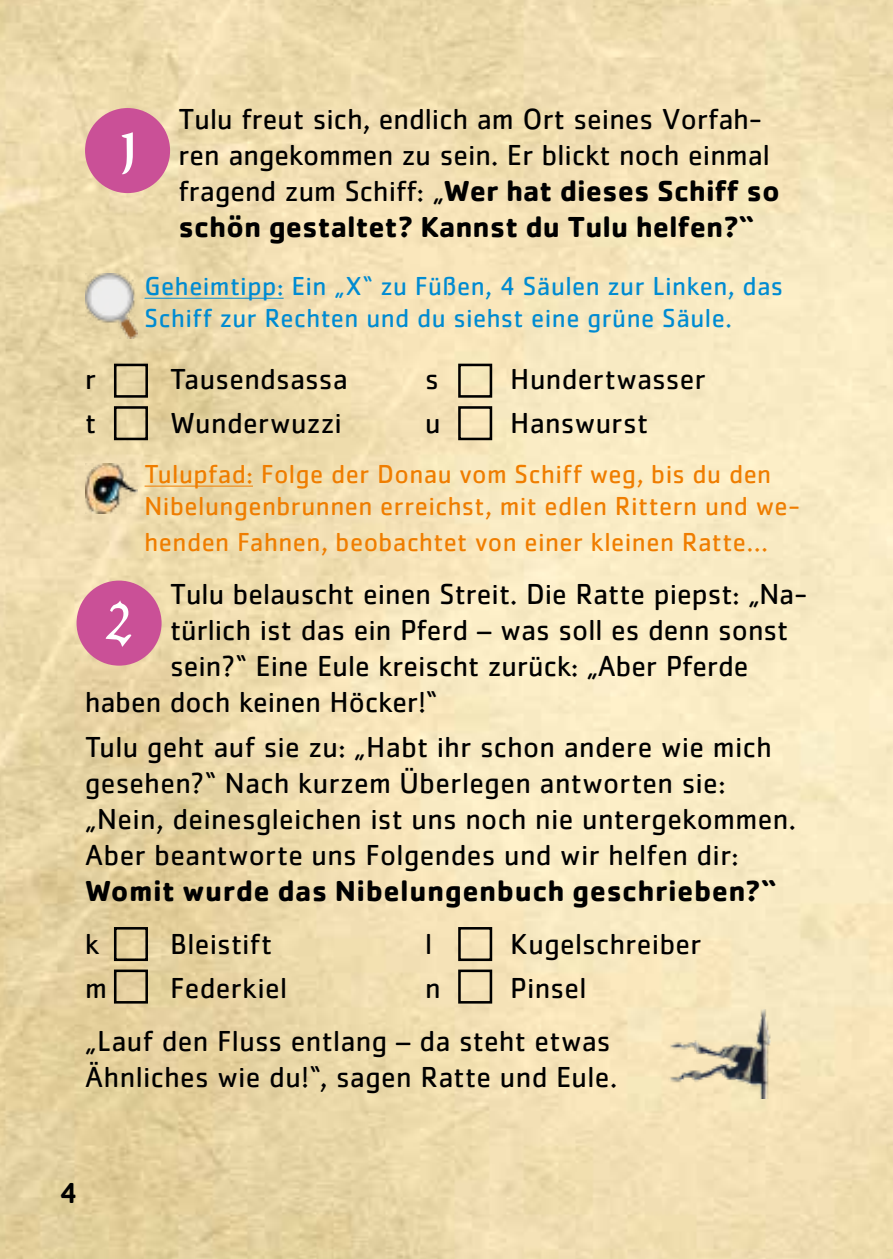
<style>
.page{position:relative;width:893px;height:1259px;background:#fff}
.page>*{position:absolute;margin:0;border:0;box-sizing:border-box;transform-origin:0 0}
.t1{font:54px "XXIIARABIAN ONENIGHTSTAND Bold";color:#fff}
.t2{font:30px/36px "Cachet Std";letter-spacing:.005em;color:#000}
.t3{font:700 30px "Cachet Std";letter-spacing:.015em;color:#000}
.t4{font:27px/32.4px "Cachet Std";letter-spacing:.015em;color:#ef7d00}
.t5{font:27px/32.4px "Cachet Std";letter-spacing:.015em;color:#008bd2}
.s1{font-weight:700}
</style>
<div class="page">
<img style="left:0;top:0;width:893px;height:1259px">
<hr style="left:145px;top:298px;width:139px;height:1px;background:#008bd2">
<hr style="left:145px;top:485px;width:108px;height:1px;background:#ef7d00">
<img style="left:85px;top:273px;width:52px;height:66px">
<img style="left:85px;top:463px;width:52px;height:50px">
<img style="left:664px;top:1009px;width:120px;height:89px">
<div style="left:77px;top:580px;width:85px;height:85px;background:#ca5097;border-radius:50%"></div>
<div style="left:85px;top:108px;width:85px;height:85px;background:#ca5097;border-radius:50%"></div>
<div style="left:114px;top:364px;width:34px;height:34px;border:3px solid #000"></div>
<div style="left:114px;top:406px;width:34px;height:34px;border:3px solid #000"></div>
<div style="left:458px;top:364px;width:34px;height:34px;border:3px solid #000"></div>
<div style="left:458px;top:406px;width:34px;height:34px;border:3px solid #000"></div>
<div style="left:114px;top:927px;width:34px;height:34px;border:3px solid #000"></div>
<div style="left:114px;top:969px;width:34px;height:34px;border:3px solid #000"></div>
<div style="left:458px;top:927px;width:34px;height:34px;border:3px solid #000"></div>
<div style="left:458px;top:969px;width:34px;height:34px;border:3px solid #000"></div>
<h1 class="t1" style="left:119px;top:114px;width:19px">1</h1>
<p class="t2" style="left:179px;top:100px;width:603px">Tulu freut sich, endlich am Ort seines Vorfah&shy;ren angekommen zu sein. Er blickt noch einmal fragend zum Schiff: „<span class="s1">Wer hat dieses Schiff so schön gestaltet? Kannst du Tulu helfen?“</span></p>
<p class="t5" style="left:145px;top:269px;width:640px">Geheimtipp: Ein „X“ zu Füßen, 4 Säulen zur Linken, das<br>Schiff zur Rechten und du siehst eine grüne Säule.</p>
<p class="t2" style="left:85px;top:360px;width:13px">r</p>
<p class="t2" style="left:170px;top:360px;width:179px">Tausendsassa</p>
<p class="t2" style="left:425px;top:360px;width:15px">s</p>
<p class="t2" style="left:510px;top:360px;width:197px">Hundertwasser</p>
<p class="t2" style="left:85px;top:404px;width:13px">t</p>
<p class="t2" style="left:170px;top:404px;width:174px">Wunderwuzzi</p>
<p class="t2" style="left:425px;top:404px;width:17px">u</p>
<p class="t2" style="left:510px;top:404px;width:139px">Hanswurst</p>
<p class="t4" style="left:145px;top:457px;width:657px">Tulupfad: Folge der Donau vom Schiff weg, bis du den<br>Nibelungenbrunnen erreichst, mit edlen Rittern und we-</p>
<p class="t4" style="left:145px;top:525px;width:625px">henden Fahnen, beobachtet von einer kleinen Ratte...</p>
<p class="t2" style="left:170px;top:575px;width:639px">Tulu belauscht einen Streit. Die Ratte piepst: „Na-</p>
<p class="t2" style="left:170px;top:611px;width:620px">türlich ist das ein Pferd – was soll es denn sonst</p>
<p class="t2" style="left:170px;top:647px;width:580px">sein?“ Eine Eule kreischt zurück: „Aber Pferde</p>
<p class="t2" style="left:85px;top:683px;width:354px">haben doch keinen Höcker!“</p>
<p class="t2" style="left:85px;top:728px;width:712px">Tulu geht auf sie zu: „Habt ihr schon andere wie mich gesehen?“ Nach kurzem Überlegen antworten sie: „Nein, deinesgleichen ist uns noch nie untergekommen.<br>Aber beantworte uns Folgendes und wir helfen dir:</p>
<p class="t3" style="left:85px;top:871px;width:693px">Womit wurde das Nibelungenbuch geschrieben?“</p>
<p class="t2" style="left:85px;top:925px;width:16px">k</p>
<p class="t2" style="left:170px;top:925px;width:104px">Bleistift</p>
<p class="t2" style="left:425px;top:925px;width:9px">l</p>
<p class="t2" style="left:510px;top:925px;width:193px">Kugelschreiber</p>
<p class="t2" style="left:85px;top:969px;width:23px">m</p>
<p class="t2" style="left:170px;top:969px;width:119px">Federkiel</p>
<p class="t2" style="left:425px;top:969px;width:17px">n</p>
<h1 class="t1" style="left:104px;top:587px;width:29px">2</h1>
<p class="t2" style="left:85px;top:961px;width:527px;line-height:53.1px;text-indent:425px">Pinsel „Lauf den Fluss entlang – da steht etwas</p>
<p class="t2" style="left:85px;top:1058px;width:534px">Ähnliches wie du!“, sagen Ratte und Eule.</p>
<p class="t2" style="left:60px;top:1174px;width:18px">4</p>
</div>
